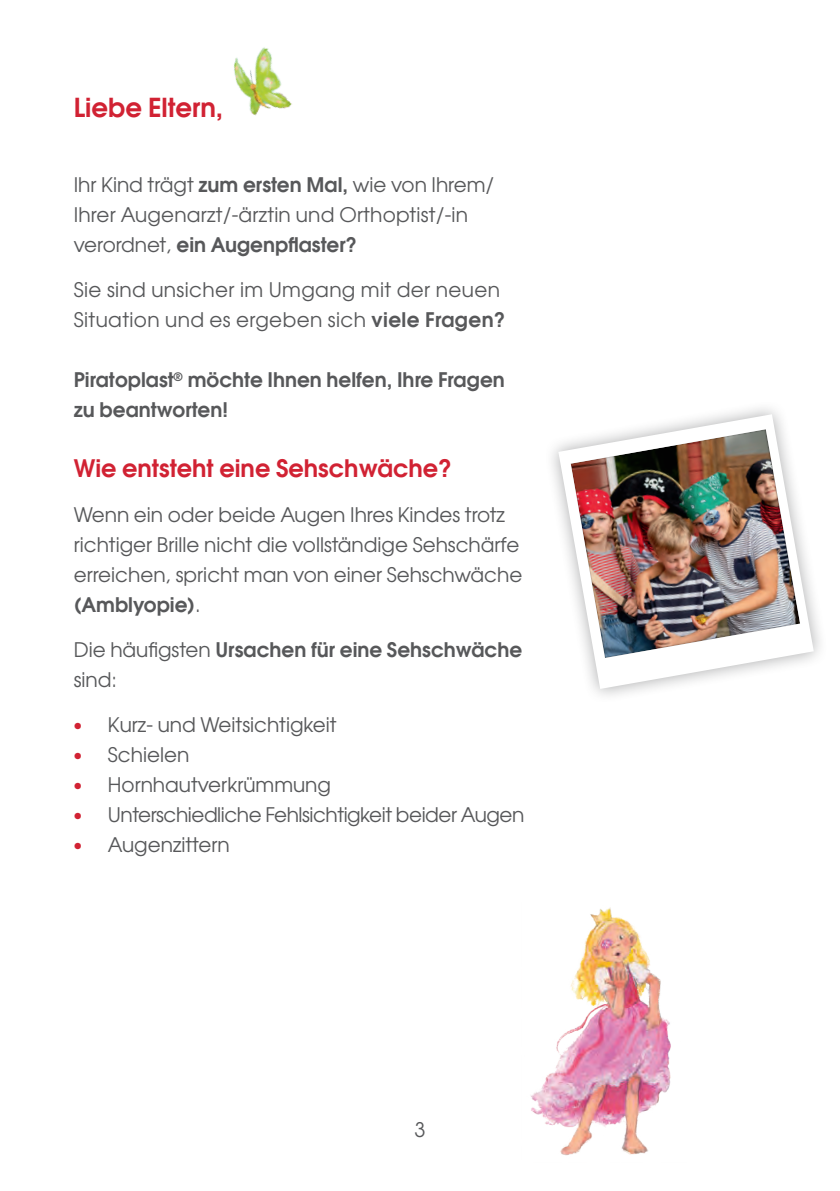
<style>
.page{position:relative;width:840px;height:1191px;background:#fff}
.page>*{position:absolute;margin:0;border:0;box-sizing:border-box;transform-origin:0 0}
.t1{font:26px "Avant Garde Gothic ITC Dm";color:#d12233}
.t2{font:24px "Avant Garde Gothic ITC Dm";color:#d12233}
.t3{font:20px/30px "Avant Garde Gothic ITC";color:#57585a}
.t4{font:20px/30px "Avant Garde Gothic ITC Dm";color:#57585a}
.t5{font:20px/30px "Avant Garde Gothic ITC";letter-spacing:.02em;color:#57585a}
.t6{font:20px "Avant Garde Gothic ITC";letter-spacing:-.02em;color:#57585a}
.s1{font-family:"Avant Garde Gothic ITC Dm"}
.s2{font-family:"Avant Garde Gothic ITC"}
.s3{color:#d12233}
</style>
<div class="page">
<img style="left:234px;top:47px;width:58px;height:69px">
<svg style="left:557px;top:413px;width:257px;height:277px"></svg>
<img style="left:570px;top:428px;width:233px;height:232px">
<img style="left:531px;top:907px;width:140px;height:249px">
<p class="t1" style="left:74px;top:91px;width:151px">Liebe Eltern,</p>
<p class="t3" style="left:74px;top:170px;width:422px">Ihr Kind trägt <span class="s1">zum ersten Mal,</span> wie von Ihrem/<br>Ihrer Augenarzt/-ärztin und Orthoptist/-in verordnet, <span class="s1">ein Augenpflaster?</span></p>
<p class="t5" style="left:74px;top:275px;width:433px">Sie sind unsicher im Umgang mit der neuen<br>Situation und es ergeben sich <span class="s1">viele Fragen?</span></p>
<p class="t4" style="left:74px;top:365px;width:432px">Piratoplast<sup>®</sup> möchte Ihnen helfen, Ihre Fragen zu beantworten!</p>
<p class="t2" style="left:74px;top:453px;width:379px">Wie entsteht eine Sehschwäche?</p>
<p class="t3" style="left:74px;top:500px;width:450px">Wenn ein oder beide Augen Ihres Kindes trotz richtiger Brille nicht die vollständige Sehschärfe erreichen, spricht man von einer Sehschwäche <span class="s1">(Amblyopie)</span>.</p>
<p class="t4" style="left:74px;top:635px;width:449px"><span class="s2">Die häufigsten</span> Ursachen für eine Sehschwäche <span class="s2">sind:</span></p>
<p class="t3" style="left:72px;top:710px;width:266px"><span class="s3">•</span> Kurz- und Weitsichtigkeit</p>
<p class="t3" style="left:72px;top:740px;width:119px"><span class="s3">•</span> Schielen</p>
<p class="t3" style="left:72px;top:770px;width:260px"><span class="s3">•</span> Hornhautverkrümmung</p>
<p class="t6" style="left:72px;top:802px;width:453px"><span class="s3">•</span> Unterschiedliche Fehlsichtigkeit beider Augen</p>
<p class="t3" style="left:72px;top:830px;width:159px"><span class="s3">•</span> Augenzittern</p>
<p class="t3" style="left:414px;top:1115px;width:13px">3</p>
</div>
